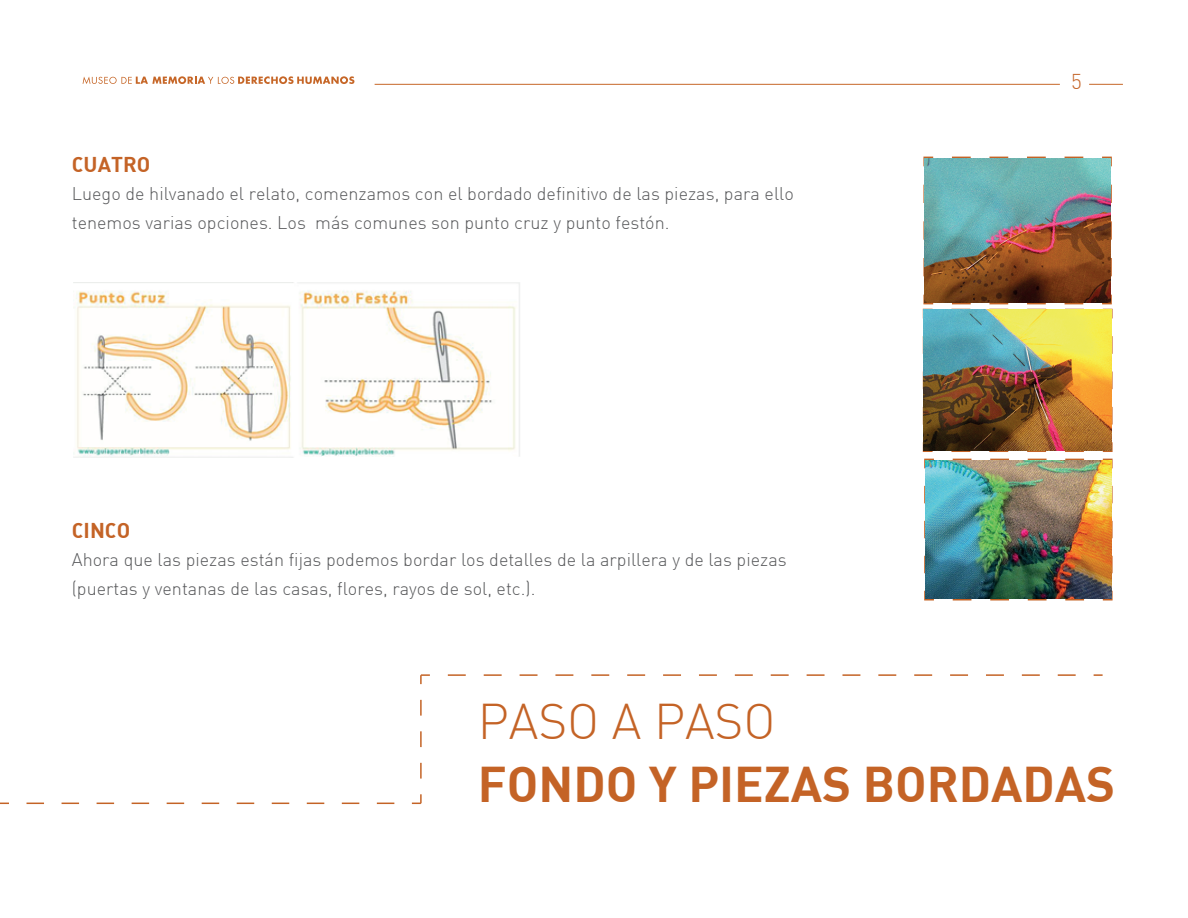
<style>
.page{position:relative;width:1188px;height:918px;background:#fff}
.page>*{position:absolute;margin:0;border:0;box-sizing:border-box;transform-origin:0 0}
.t1{font:49.2px "DIN Bold Alternate";color:#c46326}
.t2{font:300 49.2px "DIN";color:#c46326}
.t3{font:21px "DIN Bold Alternate";color:#c46326}
.t4{font:300 21px "DIN";color:#c46326}
.t5{font:300 18px/28.5px "DIN";color:#57585a}
</style>
<div class="page">
<svg style="left:420px;top:699px;width:2px;height:80px"></svg>
<svg style="left:420px;top:674px;width:10px;height:10px"></svg>
<svg style="left:448px;top:674px;width:628px;height:2px"></svg>
<svg style="left:1094px;top:674px;width:9px;height:2px"></svg>
<svg style="left:27px;top:803px;width:368px;height:1px"></svg>
<svg style="left:412px;top:794px;width:10px;height:10px"></svg>
<img style="left:73px;top:282px;width:447px;height:176px">
<svg style="left:923px;top:176px;width:2px;height:100px"></svg>
<svg style="left:923px;top:156px;width:11px;height:12px"></svg>
<svg style="left:952px;top:157px;width:132px;height:1px"></svg>
<svg style="left:1102px;top:156px;width:10px;height:12px"></svg>
<svg style="left:1110px;top:185px;width:2px;height:100px"></svg>
<svg style="left:951px;top:451px;width:133px;height:1px"></svg>
<svg style="left:923px;top:327px;width:1px;height:98px"></svg>
<svg style="left:922px;top:293px;width:13px;height:27px"></svg>
<svg style="left:943px;top:303px;width:150px;height:7px"></svg>
<svg style="left:1101px;top:293px;width:12px;height:27px"></svg>
<svg style="left:1111px;top:336px;width:2px;height:97px"></svg>
<svg style="left:1102px;top:589px;width:11px;height:12px"></svg>
<svg style="left:952px;top:599px;width:132px;height:1px"></svg>
<svg style="left:924px;top:589px;width:10px;height:12px"></svg>
<svg style="left:924px;top:477px;width:2px;height:96px"></svg>
<svg style="left:922px;top:441px;width:12px;height:29px"></svg>
<svg style="left:953px;top:459px;width:132px;height:1px"></svg>
<svg style="left:1102px;top:441px;width:11px;height:29px"></svg>
<svg style="left:1111px;top:486px;width:2px;height:96px"></svg>
<img style="left:925px;top:158px;width:185px;height:145px">
<img style="left:924px;top:310px;width:187px;height:141px">
<img style="left:926px;top:460px;width:185px;height:139px">
<hr style="left:375px;top:84px;width:685px;height:1px;background:#c66627">
<svg style="left:83px;top:76px;width:271px;height:8px"></svg>
<hr style="left:1089px;top:84px;width:34px;height:1px;background:#c66627">
<p class="t3" style="left:72px;top:150px;width:80px">CUATRO</p>
<p class="t5" style="left:72px;top:179px;width:723px">Luego de hilvanado el relato, comenzamos con el bordado definitivo de las piezas, para ello tenemos varias opciones. Los más comunes son punto cruz y punto festón.</p>
<p class="t3" style="left:72px;top:516px;width:60px">CINCO</p>
<p class="t5" style="left:72px;top:545px;width:716px">Ahora que las piezas están fijas podemos bordar los detalles de la arpillera y de las piezas (puertas y ventanas de las casas, flores, rayos de sol, etc.).</p>
<p class="t4" style="left:1071px;top:68px;width:12px">5</p>
<h1 class="t2" style="left:478px;top:691px;width:299px">PASO A PASO</h1>
<h1 class="t1" style="left:478px;top:752px;width:639px">FONDO Y PIEZAS BORDADAS</h1>
</div>
